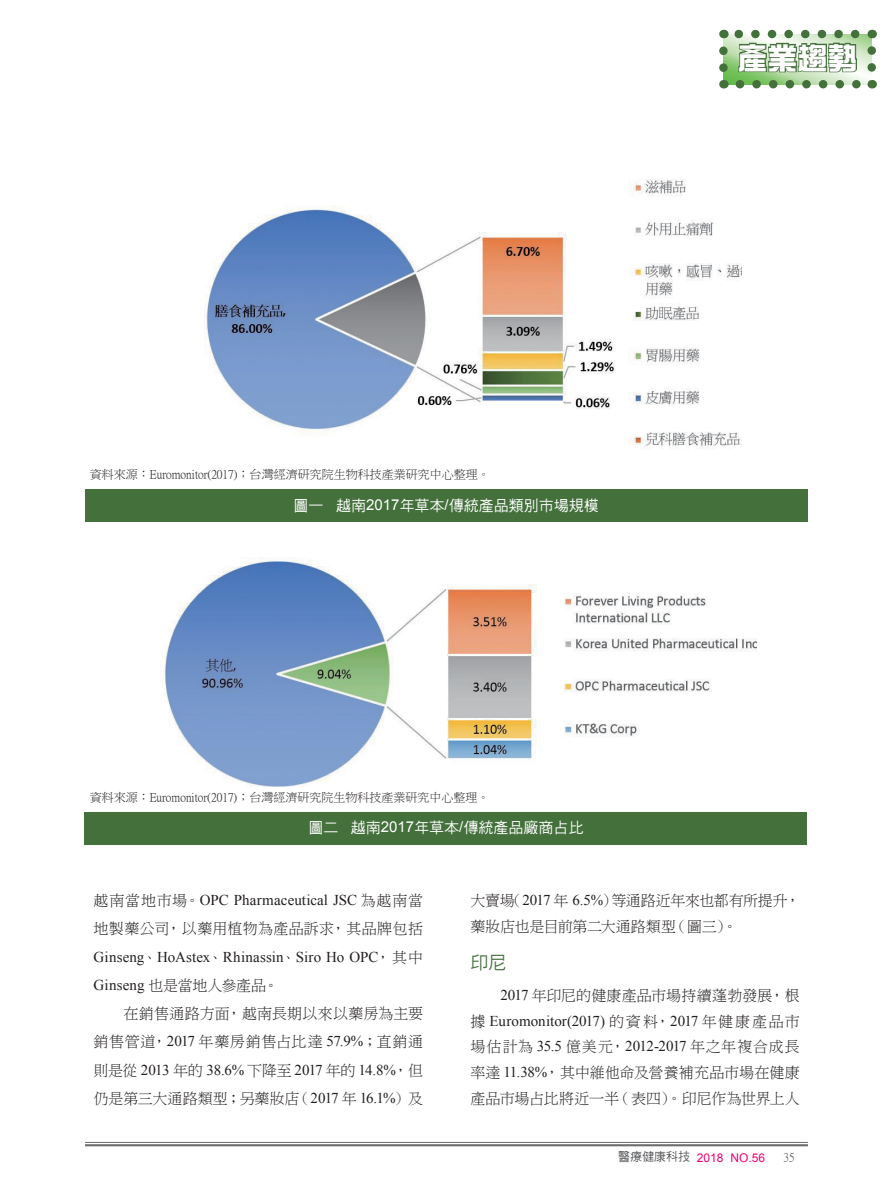
<style>
.page{position:relative;width:893px;height:1191px;background:#fff}
.page>*{position:absolute;margin:0;border:0;box-sizing:border-box;transform-origin:0 0}
.t1{font:30px "DF Zong Yi W9 WIN BF";color:#fff}
.t2{font:18px "DF Hei W5 WINP BF";color:#44703c}
.t3{font:15px/25.8px "DF Ming W3 WIN BF";letter-spacing:.005em;color:#231f20;text-align:justify}
.t4{font:15px "Times New Roman";color:#231f20}
.t5{font:15px/25.8px "DF Ming W3 WIN BF";letter-spacing:-.02em;color:#231f20}
.t6{font:15px "DF Hei W5 WINP BF";color:#fff}
.t7{font:15px "Times New Roman";letter-spacing:-.045em;color:#231f20}
.t8{font:15px "DF Ming W3 WIN BF";letter-spacing:.04em;color:#231f20}
.t9{font:15px "DF Ming W3 WIN BF";letter-spacing:.025em;color:#231f20}
.t10{font:15px "DF Ming W3 WIN BF";letter-spacing:-.015em;color:#231f20}
.t11{font:12px "P Ming Li U";color:#231f20}
.t12{font:12px "Arial";color:#ed0373}
.t13{font:12px "P Ming Li U";color:#57585a}
.s1{font-family:"Arial"}
.s2{font-family:"DF Ming W3 WIN BF"}
.s3{font-family:"Times New Roman"}
.s4{font-family:"DF Hei W5 WINP BF";color:#57585a}
</style>
<div class="page">
<hr style="left:85px;top:1142px;width:723px;height:1px;background:#6c6d70">
<hr style="left:85px;top:1144px;width:723px;height:2px;background:#6c6d70">
<svg style="left:719px;top:30px;width:157px;height:58px"></svg>
<img style="left:204px;top:179px;width:537px;height:270px">
<div style="left:85px;top:489px;width:722px;height:33px;background:#44703c"></div>
<img style="left:164px;top:557px;width:593px;height:230px">
<div style="left:85px;top:812px;width:722px;height:32px;background:#44703c"></div>
<h1 class="t1" style="left:738px;top:43px;width:122px">產業趨勢</h1>
<p class="t11" style="left:90px;top:468px;width:401px">資料來源：Euromonitor(2017)；台灣經濟研究院生物科技產業研究中心整理。</p>
<p class="t6" style="left:294px;top:498px;width:307px">圖一 越南<span class="s1">2017</span>年草本<span class="s1">/</span>傳統產品類別市場規模</p>
<p class="t11" style="left:90px;top:791px;width:401px">資料來源：Euromonitor(2017)；台灣經濟研究院生物科技產業研究中心整理。</p>
<p class="t6" style="left:308px;top:820px;width:277px">圖二 越南<span class="s1">2017</span>年草本<span class="s1">/</span>傳統產品廠商占比</p>
<p class="t4" style="left:94px;top:890px;width:331px"><span class="s2">越南當地市場。</span>OPC Pharmaceutical JSC <span class="s2">為越南當</span></p>
<p class="t9" style="left:94px;top:921px;width:331px">地製藥公司，以藥用植物為產品訴求，其品牌包括</p>
<p class="t4" style="left:94px;top:946px;width:331px">Ginseng<span class="s2">、</span>HoAstex<span class="s2">、</span>Rhinassin<span class="s2">、</span>Siro Ho OPC<span class="s2">，其中</span></p>
<p class="t10" style="left:94px;top:978px;width:186px"><span class="s3">Ginseng</span> 也是當地人參產品。</p>
<p class="t3" style="left:124px;top:1000px;width:301px">在銷售通路方面，越南長期以來以藥房為主要</p>
<p class="t8" style="left:94px;top:1034px;width:331px">銷售管道，<span class="s3">2017</span> 年藥房銷售占比達 <span class="s3">57.9%</span>；直銷通</p>
<p class="t7" style="left:94px;top:1059px;width:331px"><span class="s2">則是從</span> 2013 <span class="s2">年的</span> 38.6% <span class="s2">下降至</span> 2017 <span class="s2">年的</span> 14.8%<span class="s2">，但</span></p>
<p class="t3" style="left:94px;top:1085px;width:331px">仍是第三大通路類型；另藥妝店（<span class="s3">2017</span> 年 <span class="s3">16.1%</span>）及</p>
<p class="t5" style="left:470px;top:888px;width:331px">大賣場（<span class="s3">2017</span> 年 <span class="s3">6.5%</span>）等通路近年來也都有所提升，藥妝店也是目前第二大通路類型（圖三）。</p>
<p class="t2" style="left:470px;top:953px;width:37px">印尼</p>
<p class="t3" style="left:500px;top:982px;width:301px"><span class="s3">2017</span> 年印尼的健康產品市場持續蓬勃發展，根</p>
<p class="t4" style="left:470px;top:1010px;width:331px"><span class="s2">據</span> Euromonitor(2017) <span class="s2">的資料，</span>2017 <span class="s2">年健康產品市</span></p>
<p class="t3" style="left:470px;top:1034px;width:331px">場估計為 <span class="s3">35.5</span> 億美元，<span class="s3">2012-2017</span> 年之年複合成長率達 <span class="s3">11.38%</span>，其中維他命及營養補充品市場在健康產品市場占比將近一半（表四）。印尼作為世界上人</p>
<p class="t12" style="left:618px;top:1149px;width:148px"><span class="s4">醫療健康科技</span> 2018 NO.56</p>
<p class="t13" style="left:783px;top:1151px;width:13px">35</p>
</div>
